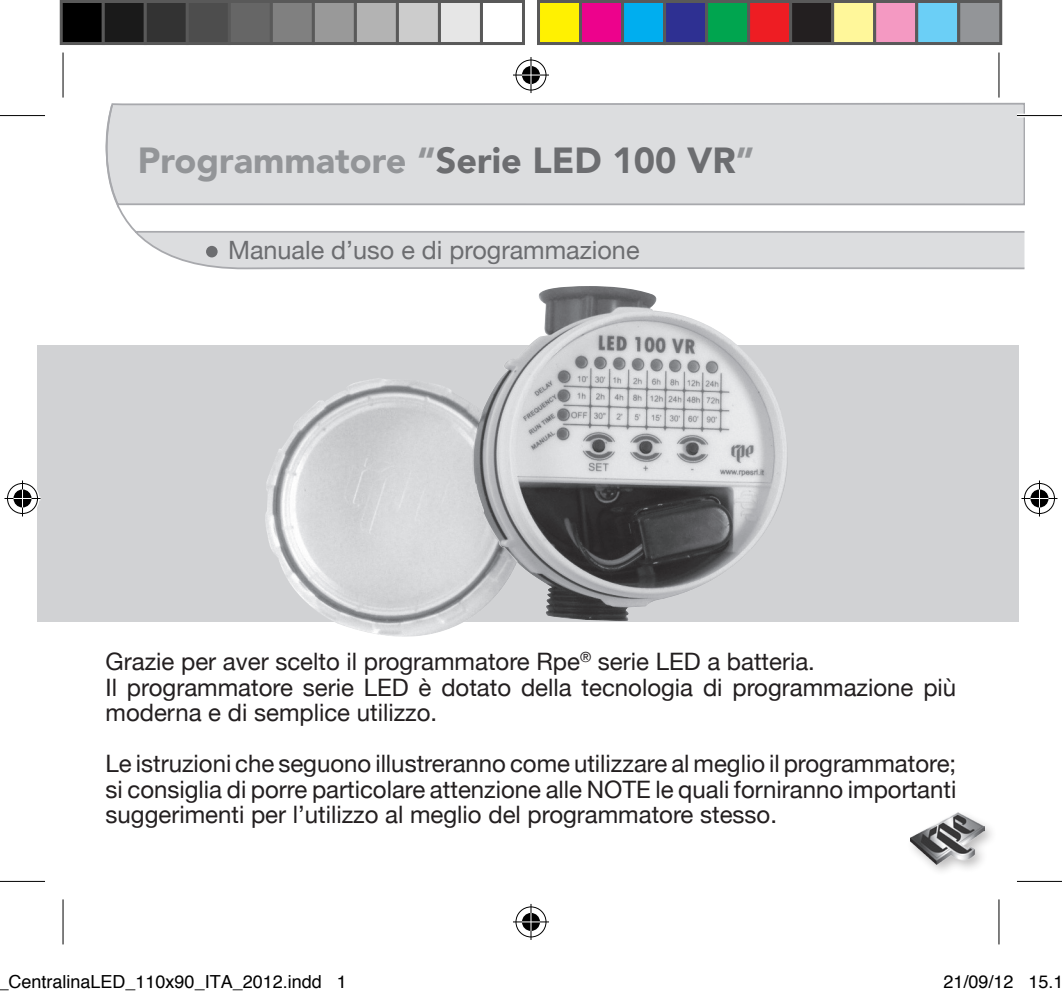
<style>
.page{position:relative;width:1062px;height:997px;background:#fff}
.page>*{position:absolute;margin:0;border:0;box-sizing:border-box;transform-origin:0 0}
.t1{font:900 36px "Avenir";color:#939598}
.t2{font:25.2px "Helvetica Neue";color:#6c6d70}
.t3{font:24px/25.5px "Helvetica Neue";color:#231f20}
.t4{font:18px "Helvetica";color:#000}
.s1{color:#6c6d70}
</style>
<div class="page">
<div style="left:905px;top:809px;width:92px;height:68px;background:#231f20;opacity:.3"></div>
<img style="left:910px;top:812px;width:74px;height:52px">
<div style="left:37px;top:345px;width:981px;height:276px;background:#d1d2d4"></div>
<svg style="left:105px;top:103px;width:919px;height:167px"></svg>
<div style="left:206px;top:246px;width:12px;height:11px;background:#6c6d70;border-radius:50%"></div>
<img style="left:261px;top:286px;width:550px;height:351px">
<hr style="left:1016px;top:114px;width:45px;height:3px;background:#fff">
<svg style="left:0;top:881px;width:45px;height:1px"></svg>
<svg style="left:1017px;top:881px;width:44px;height:1px"></svg>
<hr style="left:0;top:115px;width:45px;height:1px;background:#000">
<hr style="left:1016px;top:115px;width:45px;height:1px;background:#000">
<hr style="left:0;top:880px;width:45px;height:1px;background:#000">
<hr style="left:1016px;top:880px;width:45px;height:1px;background:#000">
<hr style="left:62px;top:52px;width:2px;height:46px;background:#000">
<hr style="left:62px;top:899px;width:2px;height:45px;background:#000">
<hr style="left:998px;top:52px;width:1px;height:46px;background:#000">
<hr style="left:998px;top:899px;width:1px;height:45px;background:#000">
<div style="left:514px;top:58px;width:34px;height:34px;border:4px solid #fff;border-radius:50%"></div>
<hr style="left:513px;top:73px;width:36px;height:4px;background:#fff">
<svg style="left:529px;top:57px;width:4px;height:36px"></svg>
<div style="left:520px;top:64px;width:22px;height:22px;border:4px solid #fff;border-radius:50%"></div>
<div style="left:515px;top:60px;width:31px;height:30px;border:1px solid #000;border-radius:50%"></div>
<hr style="left:513px;top:74px;width:36px;height:2px;background:#000">
<hr style="left:530px;top:57px;width:1px;height:36px;background:#000">
<svg style="left:522px;top:66px;width:18px;height:18px"></svg>
<div style="left:514px;top:904px;width:34px;height:34px;border:4px solid #fff;border-radius:50%"></div>
<svg style="left:513px;top:919px;width:36px;height:4px"></svg>
<svg style="left:529px;top:904px;width:4px;height:35px"></svg>
<div style="left:520px;top:910px;width:22px;height:22px;border:4px solid #fff;border-radius:50%"></div>
<div style="left:515px;top:906px;width:31px;height:31px;border:1px solid #000;border-radius:50%"></div>
<hr style="left:513px;top:921px;width:36px;height:1px;background:#000">
<hr style="left:530px;top:903px;width:1px;height:36px;background:#000">
<svg style="left:522px;top:912px;width:18px;height:18px"></svg>
<div style="left:6px;top:481px;width:33px;height:34px;border:4px solid #fff;border-radius:50%"></div>
<hr style="left:4px;top:496px;width:36px;height:4px;background:#fff">
<hr style="left:21px;top:480px;width:3px;height:36px;background:#fff">
<div style="left:12px;top:487px;width:21px;height:22px;border:4px solid #fff;border-radius:50%"></div>
<div style="left:7px;top:483px;width:31px;height:31px;border:1px solid #000;border-radius:50%"></div>
<hr style="left:4px;top:498px;width:36px;height:1px;background:#000">
<hr style="left:22px;top:480px;width:1px;height:36px;background:#000">
<svg style="left:14px;top:489px;width:18px;height:18px"></svg>
<div style="left:1022px;top:481px;width:34px;height:34px;border:4px solid #fff;border-radius:50%"></div>
<hr style="left:1021px;top:496px;width:36px;height:4px;background:#fff">
<svg style="left:1037px;top:480px;width:4px;height:36px"></svg>
<div style="left:1028px;top:487px;width:22px;height:22px;border:4px solid #fff;border-radius:50%"></div>
<div style="left:1024px;top:483px;width:30px;height:31px;border:1px solid #000;border-radius:50%"></div>
<hr style="left:1021px;top:498px;width:36px;height:1px;background:#000">
<hr style="left:1038px;top:480px;width:1px;height:36px;background:#000">
<svg style="left:1030px;top:489px;width:18px;height:18px"></svg>
<div style="left:61px;top:2px;width:42px;height:42px;background:#000"></div>
<div style="left:60px;top:0;width:45px;height:45px;border:3px solid #595959"></div>
<div style="left:103px;top:2px;width:42px;height:42px;background:#1a1a1a"></div>
<div style="left:102px;top:0;width:45px;height:45px;border:3px solid #595959"></div>
<div style="left:145px;top:2px;width:42px;height:42px;background:#333"></div>
<div style="left:144px;top:0;width:45px;height:45px;border:3px solid #595959"></div>
<div style="left:187px;top:2px;width:42px;height:42px;background:#4d4d4d"></div>
<div style="left:186px;top:0;width:45px;height:45px;border:3px solid #595959"></div>
<div style="left:229px;top:2px;width:42px;height:42px;background:#666"></div>
<div style="left:228px;top:0;width:45px;height:45px;border:3px solid #595959"></div>
<div style="left:271px;top:2px;width:42px;height:42px;background:#808080"></div>
<div style="left:270px;top:0;width:45px;height:45px;border:3px solid #595959"></div>
<div style="left:313px;top:2px;width:42px;height:42px;background:#999"></div>
<div style="left:312px;top:0;width:45px;height:45px;border:3px solid #595959"></div>
<div style="left:355px;top:2px;width:42px;height:42px;background:#b3b3b3"></div>
<div style="left:354px;top:0;width:45px;height:45px;border:3px solid #595959"></div>
<div style="left:397px;top:2px;width:42px;height:42px;background:#ccc"></div>
<div style="left:396px;top:0;width:45px;height:45px;border:3px solid #595959"></div>
<div style="left:439px;top:2px;width:42px;height:42px;background:#e6e6e6"></div>
<div style="left:438px;top:0;width:45px;height:45px;border:3px solid #595959"></div>
<div style="left:480px;top:0;width:45px;height:45px;border:3px solid #595959"></div>
<div style="left:538px;top:2px;width:42px;height:42px;background:#fff101"></div>
<div style="left:537px;top:0;width:45px;height:45px;border:3px solid #595959"></div>
<div style="left:580px;top:2px;width:42px;height:42px;background:#ed028c"></div>
<div style="left:579px;top:0;width:45px;height:45px;border:3px solid #595959"></div>
<div style="left:622px;top:2px;width:42px;height:42px;background:#00aeef"></div>
<div style="left:621px;top:0;width:45px;height:45px;border:3px solid #595959"></div>
<div style="left:664px;top:2px;width:42px;height:42px;background:#2e3092"></div>
<div style="left:663px;top:0;width:45px;height:45px;border:3px solid #595959"></div>
<div style="left:706px;top:2px;width:42px;height:42px;background:#00a54f"></div>
<div style="left:705px;top:0;width:45px;height:45px;border:3px solid #595959"></div>
<div style="left:748px;top:2px;width:42px;height:42px;background:#ee1d23"></div>
<div style="left:747px;top:0;width:45px;height:45px;border:3px solid #595959"></div>
<div style="left:790px;top:2px;width:42px;height:42px;background:#231f20"></div>
<div style="left:789px;top:0;width:45px;height:45px;border:3px solid #595959"></div>
<div style="left:832px;top:2px;width:42px;height:42px;background:#fff79a"></div>
<div style="left:831px;top:0;width:45px;height:45px;border:3px solid #595959"></div>
<div style="left:874px;top:2px;width:42px;height:42px;background:#f499c2"></div>
<div style="left:873px;top:0;width:45px;height:45px;border:3px solid #595959"></div>
<div style="left:916px;top:2px;width:42px;height:42px;background:#6bcff6"></div>
<div style="left:915px;top:0;width:45px;height:45px;border:3px solid #595959"></div>
<div style="left:958px;top:2px;width:42px;height:42px;background:#939598"></div>
<div style="left:957px;top:0;width:45px;height:45px;border:3px solid #595959"></div>
<h1 class="t1" style="left:138px;top:139px;width:618px">Programmatore “<span class="s1">Serie LED 100 VR</span>”</h1>
<p class="t2" style="left:228px;top:235px;width:413px">Manuale d’uso e di programmazione</p>
<p class="t3" style="left:106px;top:648px;width:852px">Grazie per aver scelto il programmatore Rpe<sup>®</sup> serie LED a batteria.<br>Il programmatore serie LED è dotato della tecnologia di programmazione più moderna e di semplice utilizzo.</p>
<p class="t3" style="left:106px;top:750px;width:852px;text-align:justify">Le istruzioni che seguono illustreranno come utilizzare al meglio il programmatore; si consiglia di porre particolare attenzione alle NOTE le quali forniranno importanti suggerimenti per l’utilizzo al meglio del programmatore stesso.</p>
<p class="t4" style="left:-2px;top:969px;width:350px">_CentralinaLED_110x90_ITA_2012.indd 1</p>
<p class="t4" style="left:943px;top:969px;width:122px">21/09/12 15.1</p>
</div>
